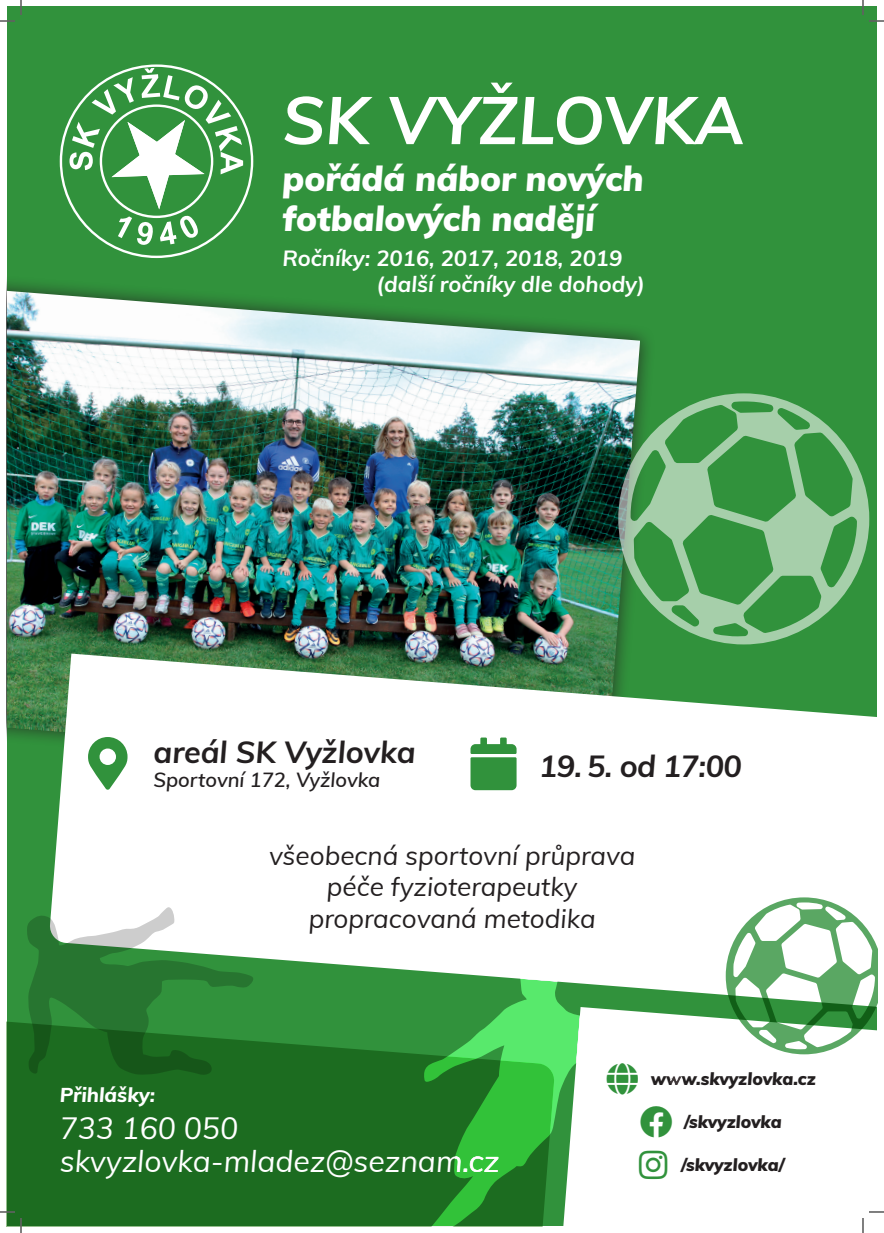
<style>
.page{position:relative;width:884px;height:1233px;background:#fff}
.page>*{position:absolute;margin:0;border:0;box-sizing:border-box;transform-origin:0 0}
.t1{font:italic 700 66.3px "Muli";color:#fff}
.t2{font:italic 900 34px/40.8px "Muli";color:#fff}
.t3{font:italic 700 30.5px "Muli";letter-spacing:-.01em;color:#231f20}
.t4{font:italic 30.1px/32.1px "Muli";color:#fff}
.t5{font:italic 26.1px/31.3px "Muli";color:#231f20;text-align:center}
.t6{font:italic 700 22px/26.4px "Muli";color:#fff}
.t7{font:italic 800 20.1px "Muli";color:#fff}
.t8{font:italic 600 20px "Muli";color:#231f20}
.t9{font:italic 900 17.1px "Muli";color:#231f20}
.s1{color:#31923c}
</style>
<div class="page">
<div style="left:7px;top:7px;width:869px;height:1219px;background:#31923c"></div>
<svg style="left:60px;top:64px;width:193px;height:194px"></svg>
<div style="left:7px;top:274px;width:648px;height:516px;background:#231f20;opacity:.75"></div>
<img style="left:7px;top:291px;width:633px;height:484px">
<div style="left:7px;top:1021px;width:410px;height:205px;background:#1c6c20"></div>
<div style="left:684px;top:1017px;width:193px;height:209px;background:#fff"></div>
<svg style="left:49px;top:653px;width:828px;height:364px;background:#deebdf"></svg>
<svg style="left:417px;top:957px;width:267px;height:269px"></svg>
<svg style="left:618px;top:393px;width:251px;height:251px"></svg>
<svg style="left:726px;top:897px;width:151px;height:157px;background:#a9d0ad"></svg>
<svg style="left:27px;top:906px;width:227px;height:169px"></svg>
<svg style="left:0;top:1211px;width:15px;height:1px"></svg>
<svg style="left:869px;top:1211px;width:15px;height:1px"></svg>
<svg style="left:0;top:0;width:22px;height:22px"></svg>
<svg style="left:20px;top:1218px;width:2px;height:15px"></svg>
<svg style="left:862px;top:0;width:22px;height:22px"></svg>
<svg style="left:862px;top:1218px;width:2px;height:15px"></svg>
<svg style="left:607px;top:1063px;width:31px;height:31px"></svg>
<svg style="left:641px;top:1106px;width:31px;height:31px"></svg>
<svg style="left:639px;top:1150px;width:28px;height:28px"></svg>
<div style="left:88px;top:737px;width:40px;height:53px;background:#fff"></div>
<div style="left:470px;top:737px;width:47px;height:53px;background:#fff"></div>
<h1 class="t1" style="left:282px;top:72px;width:463px">SK VYŽLOVKA</h1>
<h2 class="t2" style="left:282px;top:156px;width:363px">pořádá nábor nových fotbalových nadějí</h2>
<p class="t6" style="left:376px;top:244px;width:270px;text-indent:-94px">Ročníky: 2016, 2017, 2018, 2019 (další ročníky dle dohody)</p>
<p class="t8" style="left:88px;top:765px;width:294px"><sup>●▼</sup> Sportovní 172, Vyžlovka</p>
<p class="t3" style="left:470px;top:743px;width:273px"><span class="s1">●■</span> 19. 5. od 17:00</p>
<p class="t3" style="left:153px;top:730px;width:264px">areál SK Vyžlovka</p>
<p class="t5" style="left:269px;top:838px;width:368px">všeobecná sportovní průprava péče fyzioterapeutky propracovaná metodika</p>
<p class="t7" style="left:60px;top:1079px;width:97px">Přihlášky:</p>
<p class="t4" style="left:60px;top:1111px;width:441px">733 160 050 skvyzlovka-mladez@seznam.cz</p>
<p class="t9" style="left:607px;top:1066px;width:211px"><span class="s1">●□</span> www.skvyzlovka.cz</p>
<p class="t9" style="left:640px;top:1109px;width:143px"><span class="s1">□□</span> /skvyzlovka</p>
<p class="t9" style="left:639px;top:1152px;width:147px"><span class="s1">■▲▼</span> /skvyzlovka/</p>
</div>
